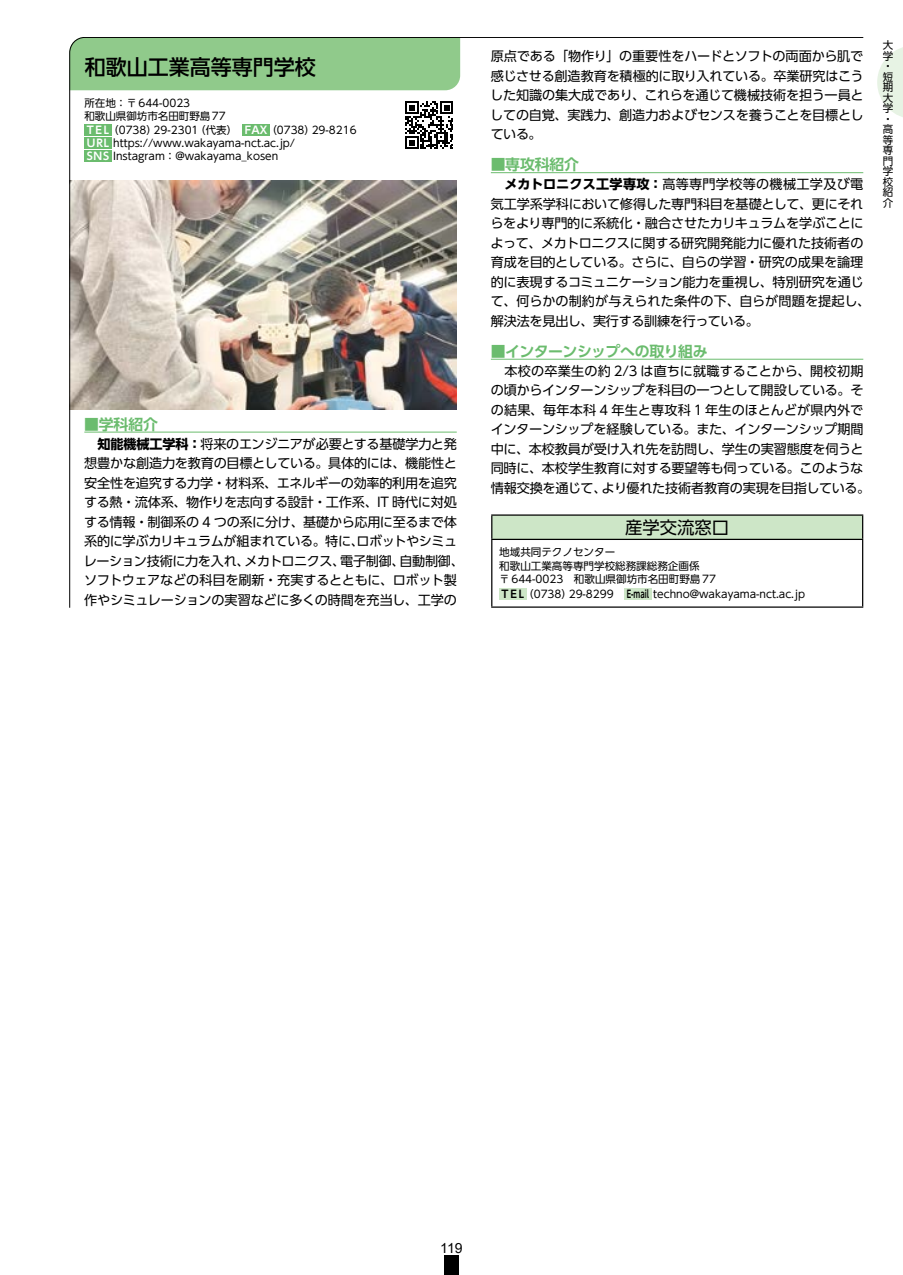
<style>
.page{position:relative;width:903px;height:1275px;background:#fff}
.page>*{position:absolute;margin:0;border:0;box-sizing:border-box;transform-origin:0 0}
.t1{font:500 21px "UD Shin Go Pro";color:#000}
.t2{font:17.32px "UD Shin Go Pro";color:#000}
.t3{font:700 14.88px "UD Shin Go Pro De";letter-spacing:-.02em;color:#6bbc6e}
.t4{font:14px "Arial";color:#000}
.t5{font:13.12px/19.6px "UD Shin Go Pro";letter-spacing:-.02em;color:#000}
.t6{font:10.5px/10.5px "UD Shin Go Pro";color:#000}
.s1{font-family:"UD Shin Go Pro De";font-weight:700;color:#fff}
.s2{font-weight:700}
.s3{font-family:"UD Shin Go Pro De";font-weight:700}
</style>
<div class="page">
<svg style="left:877px;top:47px;width:26px;height:70px"></svg>
<svg style="left:69px;top:37px;width:794px;height:571px"></svg>
<div style="left:444px;top:1255px;width:15px;height:20px;background:#000"></div>
<h1 class="t1" style="left:85px;top:50px;width:233px">和歌山工業高等専門学校</h1>
<p class="t6" style="left:84px;top:96px;width:274px;line-height:13.1px">所在地：〒644-0023<br>和歌山県御坊市名田町野島77<br><span class="s1">T E L</span>（0738）29-2301（代表）　 <span class="s1">FAX</span>（0738）29-8216<br><span class="s1">URL</span> https://www.wakayama-nct.ac.jp/<br><span class="s1">SNS</span> Instagram：@wakayama_kosen</p>
<p class="t3" style="left:84px;top:412px;width:75px">■学科紹介</p>
<p class="t5" style="left:84px;top:433px;width:381px;text-align:center"><span class="s2">知能機械工学科：</span>将来のエンジニアが必要とする基礎学力と発<br>想豊かな創造力を教育の目標としている。具体的には、機能性と安全性を追究する力学・材料系、エネルギーの効率的利用を追究する熱・流体系、物作りを志向する設計・工作系、IT 時代に対処する情報・制御系の 4 つの系に分け、基礎から応用に至るまで体系的に学ぶカリキュラムが組まれている。特に、ロボットやシミュレーション技術に力を入れ、メカトロニクス、電子制御、自動制御、ソフトウェアなどの科目を刷新・充実するとともに、ロボット製作やシミュレーションの実習などに多くの時間を充当し、工学の</p>
<p class="t5" style="left:490px;top:46px;width:375px;text-align:justify">原点である「物作り」の重要性をハードとソフトの両面から肌で感じさせる創造教育を積極的に取り入れている。卒業研究はこうした知識の集大成であり、これらを通じて機械技術を担う一員としての自覚、実践力、創造力およびセンスを養うことを目標としている。</p>
<p class="t3" style="left:491px;top:153px;width:90px">■専攻科紹介</p>
<p class="t5" style="left:490px;top:174px;width:381px"><span class="s2">　メカトロニクス工学専攻：</span>高等専門学校等の機械工学及び電気工学系学科において修得した専門科目を基礎として、更にそれらをより専門的に系統化・融合させたカリキュラムを学ぶことによって、メカトロニクスに関する研究開発能力に優れた技術者の育成を目的としている。さらに、自らの学習・研究の成果を論理的に表現するコミュニケーション能力を重視し、特別研究を通じて、何らかの制約が与えられた条件の下、自らが問題を提起し、解決法を見出し、実行する訓練を行っている。</p>
<p class="t3" style="left:491px;top:339px;width:218px">■インターンシップへの取り組み</p>
<p class="t5" style="left:491px;top:360px;width:381px">　本校の卒業生の約 2/3 は直ちに就職することから、開校初期の頃からインターンシップを科目の一つとして開設している。その結果、毎年本科 4 年生と専攻科 1 年生のほとんどが県内外でインターンシップを経験している。また、インターンシップ期間中に、本校教員が受け入れ先を訪問し、学生の実習態度を伺うと同時に、本校学生教育に対する要望等も伺っている。このような情報交換を通じて、より優れた技術者教育の実現を目指している。</p>
<h2 class="t2" style="left:625px;top:513px;width:106px">産学交流窓口</h2>
<p class="t6" style="left:499px;top:545px;width:307px;line-height:13.8px">地域共同テクノセンター<br>和歌山工業高等専門学校総務課総務企画係<br>〒644-0023　和歌山県御坊市名田町野島77<br><span class="s3">T E L</span>（0738）29-8299　 <span class="s3">E-mail</span> techno@wakayama-nct.ac.jp</p>
<p class="t6" style="left:883px;top:40px;width:12px">大学・短期大学・高等専門学校紹介</p>
<p class="t4" style="left:440px;top:1238px;width:24px">119</p>
</div>
